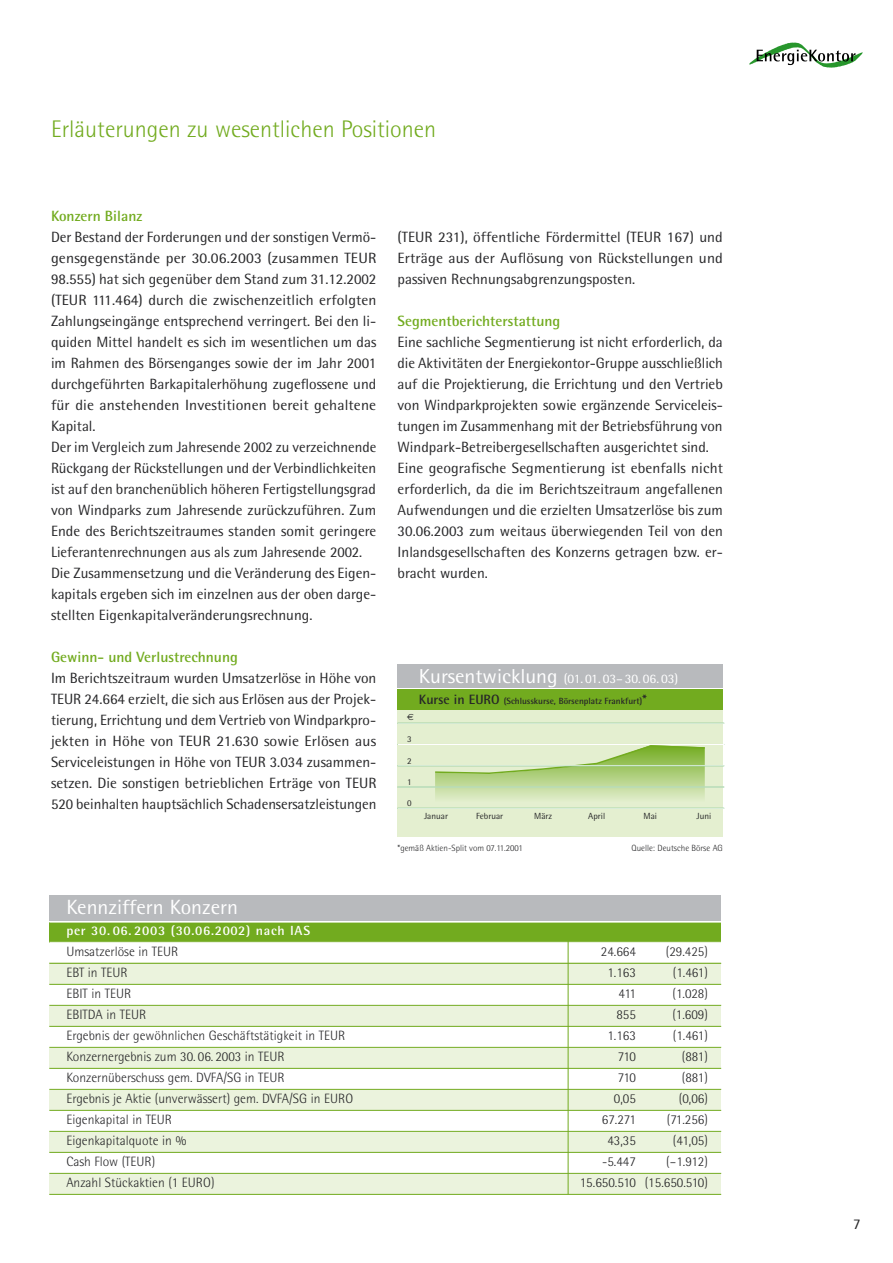
<style>
.page{position:relative;width:893px;height:1263px;background:#fff}
.page>*{position:absolute;margin:0;border:0;box-sizing:border-box;transform-origin:0 0}
.t1{font:300 24px "Rotis Semi Sans";color:#72ab1f}
.t2{font:20.55px "Rotis Semi Sans";color:#fff}
.Fließtext{font:14.85px/21px "Rotis Semi Sans";color:#262628;text-align:justify}
.Subhead{font:700 14.85px "Rotis Semi Sans";color:#72ab1f}
.t3{font:300 13.5px "Rotis Semi Sans";color:#262628}
.t4{font:700 13.2px "Rotis Semi Sans";letter-spacing:.05em;color:#fff}
.t5{font:12.9px "Rotis Semi Sans";letter-spacing:-.005em;color:#fff;scale:1.04 1}
.t6{font:300 9px "Rotis Semi Sans";color:#262628}
.t7{font:700 9px "Rotis Semi Sans";color:#262628}
.Fließtext-2{font:8.85px "Rotis Semi Sans";color:#262628}
.s1{font-size:20.1px}
.s2{font-size:13.5px}
</style>
<div class="page">
<div style="left:398px;top:710px;width:325px;height:127px;background:#e4efd0"></div>
<div style="left:398px;top:690px;width:325px;height:20px;background:#72ab1f"></div>
<div style="left:398px;top:664px;width:325px;height:24px;background:#b8babd"></div>
<div style="left:49px;top:922px;width:672px;height:21px;background:#72ab1f"></div>
<div style="left:49px;top:895px;width:672px;height:26px;background:#b8babd"></div>
<div style="left:49px;top:963px;width:672px;height:253px;background:#ebf3dd"></div>
<hr style="left:49px;top:922px;width:672px;height:1px;background:#fff">
<div style="left:49px;top:985px;width:672px;height:20px;background:#fff"></div>
<div style="left:49px;top:1027px;width:672px;height:20px;background:#fff"></div>
<div style="left:49px;top:1069px;width:672px;height:20px;background:#fff"></div>
<div style="left:49px;top:1110px;width:672px;height:21px;background:#fff"></div>
<div style="left:49px;top:1153px;width:672px;height:20px;background:#fff"></div>
<div style="left:49px;top:1195px;width:672px;height:20px;background:#fff"></div>
<hr style="left:49px;top:942px;width:672px;height:1px;background:#fff">
<hr style="left:49px;top:963px;width:672px;height:1px;background:#72ab1f">
<hr style="left:49px;top:984px;width:672px;height:1px;background:#72ab1f">
<hr style="left:49px;top:1005px;width:672px;height:1px;background:#72ab1f">
<hr style="left:49px;top:1026px;width:672px;height:1px;background:#72ab1f">
<hr style="left:49px;top:1047px;width:672px;height:1px;background:#72ab1f">
<hr style="left:49px;top:1068px;width:672px;height:1px;background:#72ab1f">
<hr style="left:49px;top:1089px;width:672px;height:1px;background:#72ab1f">
<hr style="left:49px;top:1110px;width:672px;height:1px;background:#72ab1f">
<hr style="left:49px;top:1131px;width:672px;height:1px;background:#72ab1f">
<hr style="left:49px;top:1152px;width:672px;height:1px;background:#72ab1f">
<hr style="left:49px;top:1173px;width:672px;height:1px;background:#72ab1f">
<hr style="left:49px;top:1194px;width:672px;height:1px;background:#72ab1f">
<hr style="left:568px;top:940px;width:1px;height:254px;background:#72ab1f">
<svg style="left:749px;top:42px;width:114px;height:26px"></svg>
<svg style="left:434px;top:745px;width:272px;height:63px"></svg>
<hr style="left:398px;top:787px;width:326px;height:1px;background:#fff">
<hr style="left:398px;top:744px;width:326px;height:1px;background:#fff">
<hr style="left:398px;top:723px;width:326px;height:1px;background:#fff">
<hr style="left:398px;top:808px;width:326px;height:1px;background:#fff">
<hr style="left:398px;top:765px;width:326px;height:1px;background:#fff">
<p class="t1" style="left:51px;top:115px;width:387px">Erläuterungen zu wesentlichen Positionen</p>
<p class="Subhead" style="left:51px;top:206px;width:93px">Konzern Bilanz</p>
<p class="Fließtext" style="left:51px;top:226px;width:327px">Der Bestand der Forderungen und der sonstigen Vermö&shy;gensgegenstände per 30.06.2003 (zusammen TEUR 98.555) hat sich gegenüber dem Stand zum 31.12.2002 (TEUR 111.464) durch die zwischenzeitlich erfolgten Zahlungseingänge entsprechend verringert. Bei den li&shy;quiden Mittel handelt es sich im wesentlichen um das im Rahmen des Börsenganges sowie der im Jahr 2001 durchgeführten Barkapitalerhöhung zugeflossene und für die anstehenden Investitionen bereit gehaltene Kapital.</p>
<p class="Fließtext" style="left:51px;top:436px;width:327px">Der im Vergleich zum Jahresende 2002 zu verzeichnende Rückgang der Rückstellungen und der Verbindlichkeiten ist auf den branchenüblich höheren Fertigstellungsgrad von Windparks zum Jahresende zurückzuführen. Zum Ende des Berichtszeitraumes standen somit geringere Lieferantenrechnungen aus als zum Jahresende 2002.</p>
<p class="Fließtext" style="left:51px;top:562px;width:327px">Die Zusammensetzung und die Veränderung des Eigen&shy;kapitals ergeben sich im einzelnen aus der oben darge&shy;stellten Eigenkapitalveränderungsrechnung.</p>
<p class="Subhead" style="left:51px;top:647px;width:188px">Gewinn- und Verlustrechnung</p>
<p class="Fließtext" style="left:51px;top:667px;width:327px">Im Berichtszeitraum wurden Umsatzerlöse in Höhe von TEUR 24.664 erzielt, die sich aus Erlösen aus der Projek&shy;tierung, Errichtung und dem Vertrieb von Windparkpro&shy;jekten in Höhe von TEUR 21.630 sowie Erlösen aus Serviceleistungen in Höhe von TEUR 3.034 zusammen&shy;setzen. Die sonstigen betrieblichen Erträge von TEUR 520 beinhalten hauptsächlich Schadensersatzleistungen</p>
<p class="Fließtext" style="left:398px;top:226px;width:327px">(TEUR 231), öffentliche Fördermittel (TEUR 167) und Erträge aus der Auflösung von Rückstellungen und passiven Rechnungsabgrenzungsposten.</p>
<p class="Subhead" style="left:398px;top:311px;width:164px">Segmentberichterstattung</p>
<p class="Fließtext" style="left:398px;top:331px;width:327px">Eine sachliche Segmentierung ist nicht erforderlich, da die Aktivitäten der Energiekontor-Gruppe ausschließlich auf die Projektierung, die Errichtung und den Vertrieb von Windparkprojekten sowie ergänzende Serviceleis&shy;tungen im Zusammenhang mit der Betriebsführung von Windpark-Betreibergesellschaften ausgerichtet sind.</p>
<p class="Fließtext" style="left:398px;top:457px;width:327px">Eine geografische Segmentierung ist ebenfalls nicht erforderlich, da die im Berichtszeitraum angefallenen Aufwendungen und die erzielten Umsatzerlöse bis zum 30.06.2003 zum weitaus überwiegenden Teil von den Inlandsgesellschaften des Konzerns getragen bzw. er&shy;bracht wurden.</p>
<p class="t5" style="left:419px;top:671px;width:251px"><span class="s1">Kursentwicklung</span> (01. 01. 03– 30. 06. 03)</p>
<p class="t7" style="left:419px;top:695px;width:229px"><span class="s2">Kurse in EURO</span> (Schlusskurse, Börsenplatz Frankfurt)<span class="s2">*</span></p>
<p class="Fließtext-2" style="left:407px;top:734px;width:6px">3</p>
<p class="Fließtext-2" style="left:407px;top:755px;width:6px">2</p>
<p class="Fließtext-2" style="left:407px;top:777px;width:6px">1</p>
<p class="Fließtext-2" style="left:407px;top:798px;width:6px">0</p>
<p class="Fließtext-2" style="left:424px;top:811px;width:25px">Januar</p>
<p class="Fließtext-2" style="left:476px;top:811px;width:29px">Februar</p>
<p class="Fließtext-2" style="left:534px;top:811px;width:20px">März</p>
<p class="Fließtext-2" style="left:588px;top:811px;width:19px">April</p>
<p class="Fließtext-2" style="left:644px;top:811px;width:15px">Mai</p>
<p class="Fließtext-2" style="left:697px;top:811px;width:16px">Juni</p>
<p class="t6" style="left:398px;top:842px;width:127px">*gemäß Aktien-Split vom 07.11.2001</p>
<p class="t6" style="left:631px;top:842px;width:93px">Quelle: Deutsche Börse AG</p>
<p class="t2" style="left:66px;top:894px;width:173px">Kennziffern Konzern</p>
<p class="t4" style="left:66px;top:922px;width:245px">per 30. 06. 2003 (30.06.2002) nach IAS</p>
<p class="t3" style="left:66px;top:943px;width:113px">Umsatzerlöse in TEUR</p>
<p class="t3" style="left:601px;top:943px;width:37px">24.664</p>
<p class="t3" style="left:666px;top:943px;width:44px">(29.425)</p>
<p class="t3" style="left:66px;top:964px;width:63px">EBT in TEUR</p>
<p class="t3" style="left:607px;top:964px;width:30px">1.163</p>
<p class="t3" style="left:673px;top:964px;width:37px">(1.461)</p>
<p class="t3" style="left:66px;top:985px;width:66px">EBIT in TEUR</p>
<p class="t3" style="left:618px;top:985px;width:19px">411</p>
<p class="t3" style="left:673px;top:985px;width:37px">(1.028)</p>
<p class="t3" style="left:66px;top:1006px;width:81px">EBITDA in TEUR</p>
<p class="t3" style="left:616px;top:1006px;width:21px">855</p>
<p class="t3" style="left:672px;top:1006px;width:37px">(1.609)</p>
<p class="t3" style="left:66px;top:1027px;width:281px">Ergebnis der gewöhnlichen Geschäftstätigkeit in TEUR</p>
<p class="t3" style="left:607px;top:1027px;width:30px">1.163</p>
<p class="t3" style="left:673px;top:1027px;width:37px">(1.461)</p>
<p class="t3" style="left:66px;top:1048px;width:220px">Konzernergebnis zum 30. 06. 2003 in TEUR</p>
<p class="t3" style="left:618px;top:1048px;width:20px">710</p>
<p class="t3" style="left:682px;top:1048px;width:28px">(881)</p>
<p class="t3" style="left:66px;top:1069px;width:220px">Konzernüberschuss gem. DVFA/SG in TEUR</p>
<p class="t3" style="left:618px;top:1069px;width:20px">710</p>
<p class="t3" style="left:682px;top:1069px;width:28px">(881)</p>
<p class="t3" style="left:66px;top:1090px;width:288px">Ergebnis je Aktie (unverwässert) gem. DVFA/SG in EURO</p>
<p class="t3" style="left:614px;top:1090px;width:24px">0,05</p>
<p class="t3" style="left:679px;top:1090px;width:31px">(0,06)</p>
<p class="t3" style="left:66px;top:1111px;width:107px">Eigenkapital in TEUR</p>
<p class="t3" style="left:602px;top:1111px;width:36px">67.271</p>
<p class="t3" style="left:667px;top:1111px;width:43px">(71.256)</p>
<p class="t3" style="left:66px;top:1132px;width:121px">Eigenkapitalquote in %</p>
<p class="t3" style="left:607px;top:1132px;width:30px">43,35</p>
<p class="t3" style="left:673px;top:1132px;width:37px">(41,05)</p>
<p class="t3" style="left:66px;top:1153px;width:90px">Cash Flow (TEUR)</p>
<p class="t3" style="left:602px;top:1153px;width:35px">-5.447</p>
<p class="t3" style="left:666px;top:1153px;width:43px">(–1.912)</p>
<p class="t3" style="left:66px;top:1174px;width:150px">Anzahl Stückaktien (1 EURO)</p>
<p class="t3" style="left:580px;top:1174px;width:130px">15.650.510 (15.650.510)</p>
<p class="Fließtext" style="left:853px;top:1213px;width:9px">7</p>
</div>
